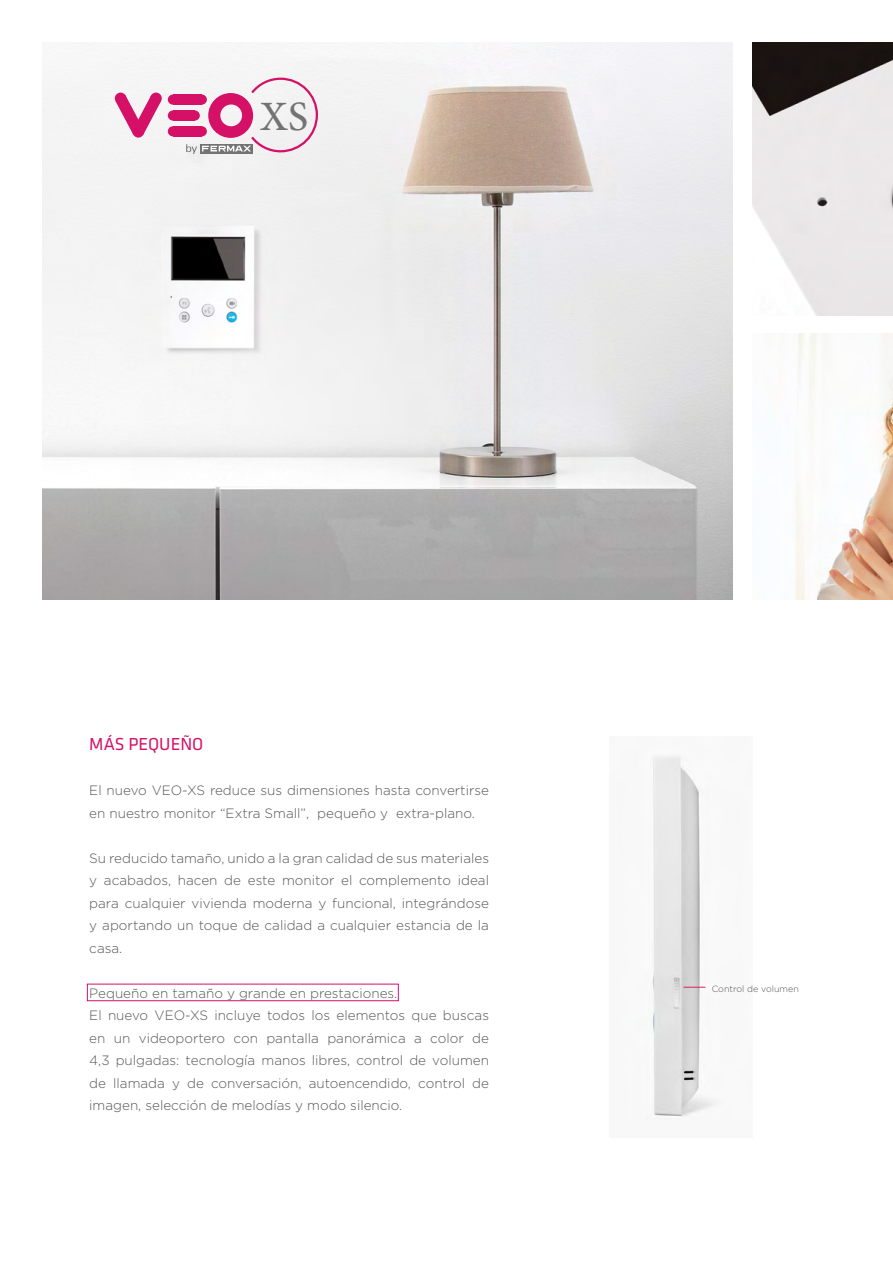
<style>
.page{position:relative;width:893px;height:1263px;background:#fff}
.page>*{position:absolute;margin:0;border:0;box-sizing:border-box;transform-origin:0 0}
.t1{font:500 41.85px "Minion Pro";color:#747373}
.t2{font:18px "Klavika";color:#d51067}
.t3{font:300 13.5px/22.5px "Gotham";color:#575756}
.t4{font:300 9px "Gotham";color:#575756}
</style>
<div class="page">
<div style="left:87px;top:984px;width:311px;height:17px;border:1px solid #d51067"></div>
<img style="left:43px;top:43px;width:690px;height:557px">
<img style="left:753px;top:43px;width:140px;height:272px">
<img style="left:795px;top:333px;width:98px;height:267px">
<img style="left:646px;top:755px;width:72px;height:364px">
<svg style="left:186px;top:76px;width:133px;height:78px"></svg>
<div style="left:173px;top:95px;width:29px;height:10px;background:#d51067"></div>
<div style="left:197px;top:95px;width:10px;height:10px;background:#d51067;border-radius:50%"></div>
<div style="left:173px;top:126px;width:29px;height:10px;background:#d51067"></div>
<div style="left:168px;top:126px;width:10px;height:10px;background:#d51067;border-radius:50%"></div>
<div style="left:197px;top:126px;width:10px;height:10px;background:#d51067;border-radius:50%"></div>
<div style="left:173px;top:110px;width:22px;height:11px;background:#d51067"></div>
<div style="left:168px;top:110px;width:10px;height:11px;background:#d51067;border-radius:50%"></div>
<div style="left:190px;top:110px;width:10px;height:11px;background:#d51067;border-radius:50%"></div>
<div style="left:150px;top:93px;width:12px;height:11px;background:#d51067;border-radius:50%"></div>
<svg style="left:133px;top:126px;width:11px;height:12px"></svg>
<div style="left:115px;top:93px;width:11px;height:11px;background:#d51067;border-radius:50%"></div>
<svg style="left:116px;top:95px;width:45px;height:40px"></svg>
<div style="left:168px;top:95px;width:10px;height:10px;background:#d51067;border-radius:50%"></div>
<svg style="left:684px;top:987px;width:21px;height:1px"></svg>
<h1 class="t1" style="left:260px;top:89px;width:49px">XS</h1>
<h2 class="t2" style="left:89px;top:734px;width:116px">MÁS PEQUEÑO</h2>
<p class="t3" style="left:89px;top:779px;width:401px">El nuevo VEO-XS reduce sus dimensiones hasta convertirse en nuestro monitor “Extra Small”, pequeño y extra-plano.</p>
<p class="t3" style="left:89px;top:846px;width:401px;text-align:justify">Su reducido tamaño, unido a la gran calidad de sus materiales y acabados, hacen de este monitor el complemento ideal para cualquier vivienda moderna y funcional, integrándose y aportando un toque de calidad a cualquier estancia de la casa.</p>
<p class="t3" style="left:89px;top:981px;width:401px">Pequeño en tamaño y grande en prestaciones.<br>El nuevo VEO-XS incluye todos los elementos que buscas en un videoportero con pantalla panorámica a color de 4,3 pulgadas: tecnología manos libres, control de volumen de llamada y de conversación, autoencendido, control de imagen, selección de melodías y modo silencio.</p>
<p class="t4" style="left:712px;top:983px;width:89px">Control de volumen</p>
</div>
